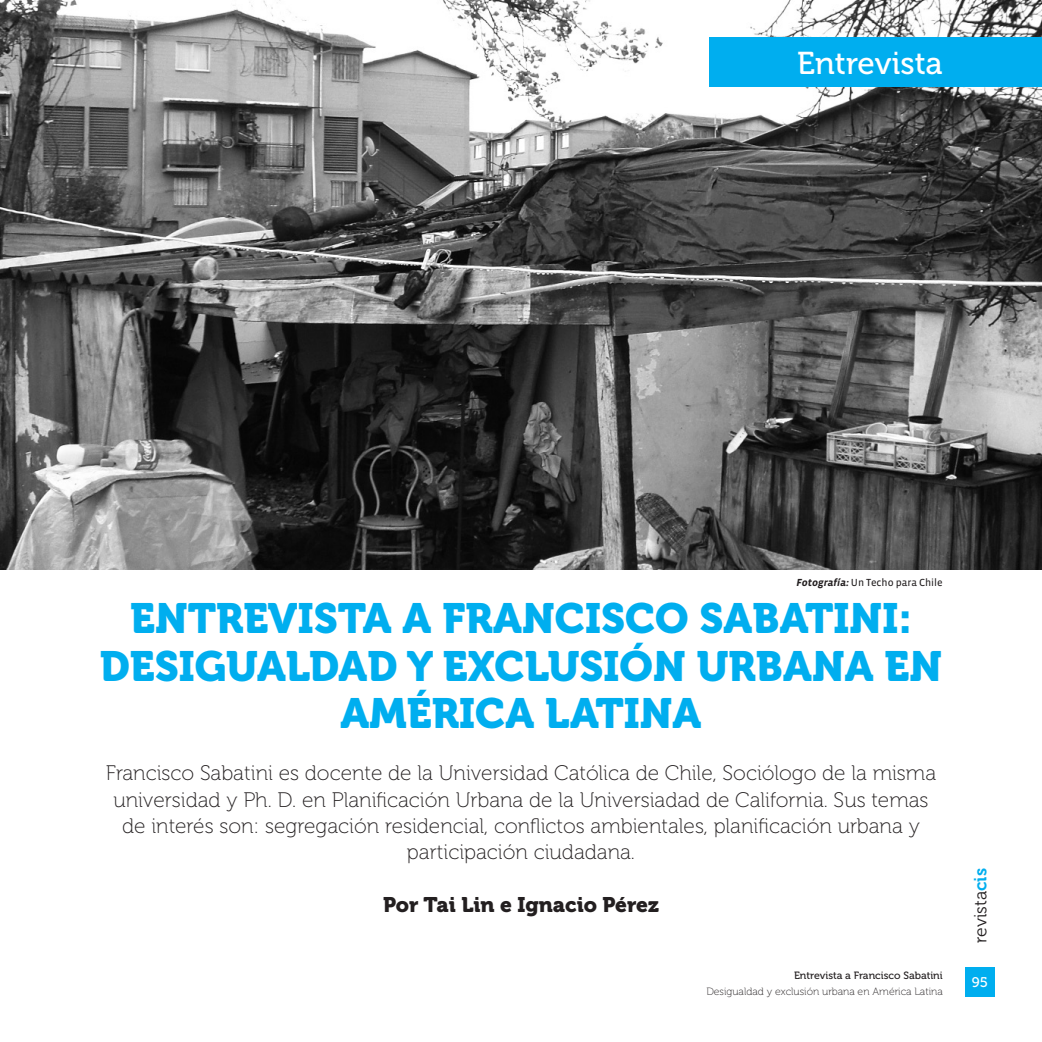
<style>
.page{position:relative;width:1042px;height:1042px;background:#fff}
.page>*{position:absolute;margin:0;border:0;box-sizing:border-box;transform-origin:0 0}
.t1{font:42px/47.2px "Museo 900";color:#00aeef;text-align:center}
.t2{font:31.5px "Museo 500";color:#fff}
.t3{font:21px/26.2px "Museo 100";color:#231f20;text-align:center}
.t4{font:21px "Museo 900";color:#231f20}
.t5{font:17.5px "Museo 300";color:#231f20}
.t6{font:14px "Museo 500";color:#fff}
.t7{font:10.5px "Museo 100";color:#231f20}
.t8{font:10.5px "Museo 500";color:#231f20}
.t9{font:10.5px "Vista Sans Reg";color:#231f20}
.s1{font-family:"Vista Sans";font-weight:700;font-style:italic}
.s2{font-family:"Museo 700";color:#00aeef}
</style>
<div class="page">
<img style="left:0;top:0;width:1042px;height:569px">
<div style="left:709px;top:37px;width:333px;height:50px;background:#00aeef"></div>
<div style="left:965px;top:967px;width:30px;height:30px;background:#00aeef"></div>
<p class="t2" style="left:797px;top:46px;width:147px">Entrevista</p>
<p class="t9" style="left:796px;top:577px;width:148px"><span class="s1">Fotografía:</span> Un Techo para Chile</p>
<p class="t1" style="left:130px;top:595px;width:783px">ENTREVISTA A FRANCISCO SABATINI:</p>
<p class="t1" style="left:100px;top:643px;width:844px">DESIGUALDAD Y EXCLUSIÓN URBANA EN<br>AMÉRICA LATINA</p>
<p class="t3" style="left:106px;top:760px;width:832px">Francisco Sabatini es docente de la Universidad Católica de Chile, Sociólogo de la misma universidad y Ph. D. en Planificación Urbana de la Universiadad de California. Sus temas de interés son: segregación residencial, conflictos ambientales, planificación urbana y participación ciudadana.</p>
<p class="t4" style="left:383px;top:892px;width:277px">Por Tai Lin e Ignacio Pérez</p>
<p class="t8" style="left:794px;top:970px;width:150px">Entrevista a Francisco Sabatini</p>
<p class="t7" style="left:706px;top:986px;width:238px">Desigualdad y exclusión urbana en América Latina</p>
<p class="t5" style="left:971px;top:943px;width:76px;rotate:-90deg">revista<span class="s2">cis</span></p>
<p class="t6" style="left:972px;top:974px;width:18px">95</p>
</div>
